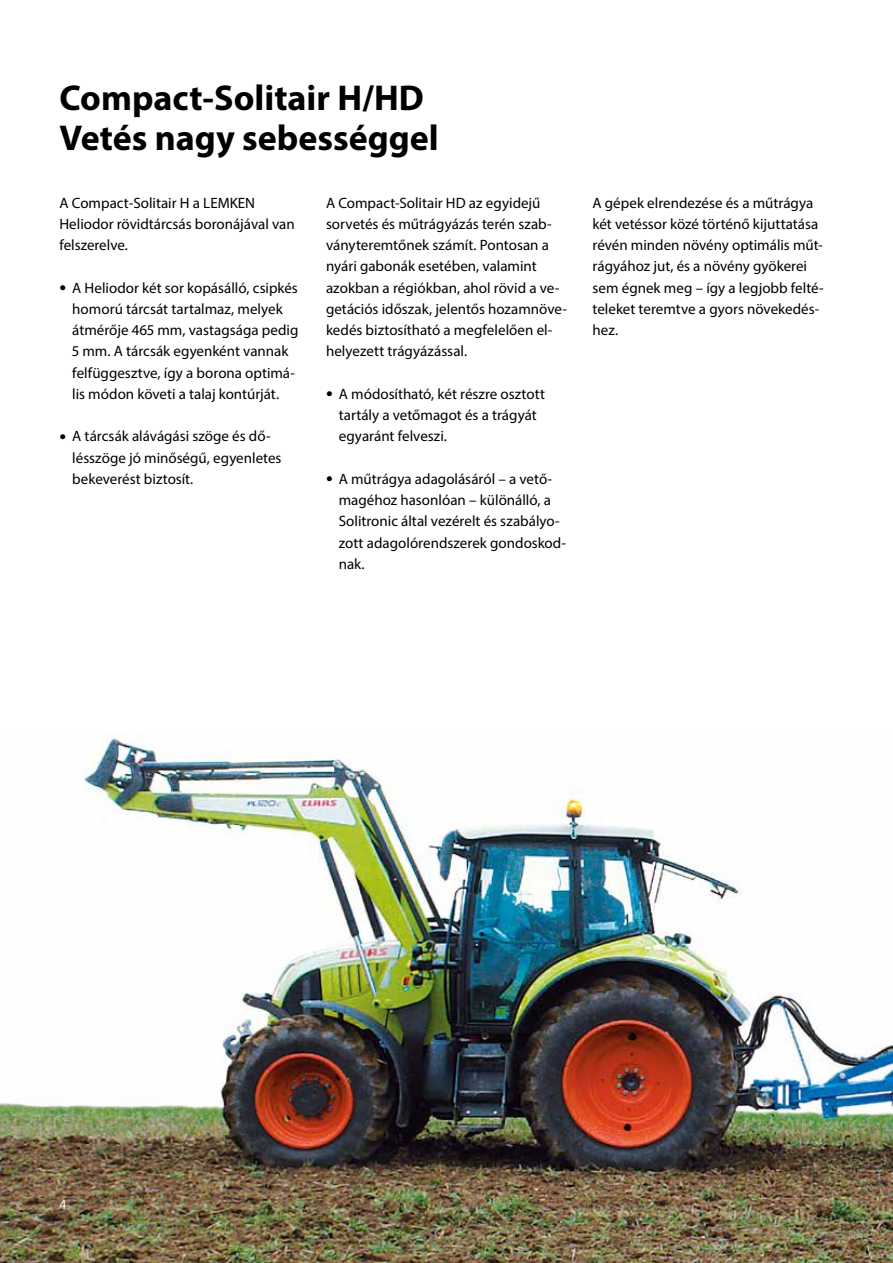
<style>
.page{position:relative;width:893px;height:1263px;background:#fff}
.page>*{position:absolute;margin:0;border:0;box-sizing:border-box;transform-origin:0 0}
.t1{font:700 36px/40.5px "Myriad Pro";color:#000}
.t2{font:15px/21.3px "Myriad Pro";color:#000}
.t3{font:13.5px "Myriad Pro";color:#fff}
.s1{font-size:24px}
</style>
<div class="page">
<img style="left:0;top:733px;width:893px;height:530px">
<h1 class="t1" style="left:60px;top:76px;width:381px">Compact-Solitair H/HD<br>Vetés nagy sebességgel</h1>
<p class="t2" style="left:60px;top:192px;width:237px">A Compact-Solitair H a LEMKEN<br>Heliodor rövidtárcsás boronájával van felszerelve.</p>
<p class="t2" style="left:72px;top:277px;width:228px;text-indent:-13px"><span class="s1">•</span> A Heliodor két sor kopásálló, csipkés homorú tárcsát tartalmaz, melyek átmérője 465 mm, vastagsága pedig 5 mm. A tárcsák egyenként vannak felfüggesztve, így a borona optimá&shy;lis módon követi a talaj kontúrját.</p>
<p class="t2" style="left:72px;top:425px;width:211px;text-indent:-13px"><span class="s1">•</span> A tárcsák alávágási szöge és dő&shy;lésszöge jó minőségű, egyenletes bekeverést biztosít.</p>
<p class="t2" style="left:326px;top:192px;width:242px">A Compact-Solitair HD az egyidejű sorvetés és műtrágyázás terén szab&shy;ványteremtőnek számít. Pontosan a nyári gabonák esetében, valamint azokban a régiókban, ahol rövid a ve&shy;getációs időszak, jelentős hozamnöve&shy;kedés biztosítható a megfelelően el&shy;helyezett trágyázással.</p>
<p class="t2" style="left:339px;top:383px;width:208px;text-indent:-13px"><span class="s1">•</span> A módosítható, két részre osztott tartály a vetőmagot és a trágyát egyaránt felveszi.</p>
<p class="t2" style="left:339px;top:468px;width:229px;text-indent:-13px"><span class="s1">•</span> A műtrágya adagolásáról – a vető&shy;magéhoz hasonlóan – különálló, a<br>Solitronic által vezérelt és szabályo&shy;zott adagolórendszerek gondoskod&shy;nak.</p>
<p class="t2" style="left:592px;top:192px;width:233px">A gépek elrendezése és a műtrágya két vetéssor közé történő kijuttatása révén minden növény optimális műt&shy;rágyához jut, és a növény gyökerei sem égnek meg – így a legjobb felté&shy;teleket teremtve a gyors növekedés&shy;hez.</p>
<p class="t3" style="left:60px;top:1196px;width:8px">4</p>
</div>
